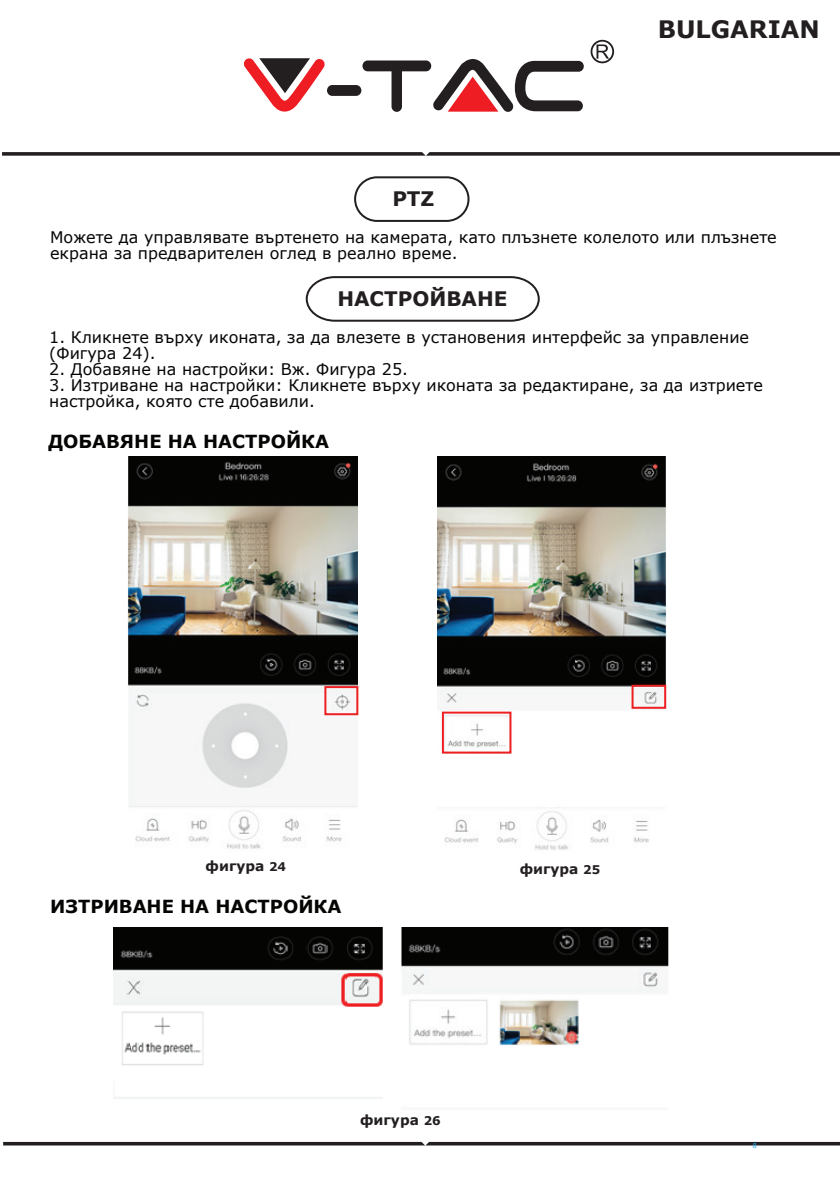
<style>
.page{position:relative;width:840px;height:1191px;background:#fff}
.page>*{position:absolute;margin:0;border:0;box-sizing:border-box;transform-origin:0 0}
.t1{font:700 24px "Verdana";color:#231f20}
.t2{font:700 20px "Verdana Pro";color:#231f20}
.t3{font:700 18px "Verdana";color:#050504}
.t4{font:16px/16px "Verdana";color:#050504}
.t5{font:700 13.8px "Verdana Pro";color:#231f20}
.t6{font:8px "Calibri";color:#29abe2}
.s1{font-size:12px}
</style>
<div class="page">
<svg style="left:2px;top:152px;width:837px;height:4px;background:#3b3738"></svg>
<hr style="left:3px;top:1142px;width:836px;height:3px;background:#231f20">
<div style="left:327px;top:85px;width:34px;height:11px;background:#231f20;border-radius:5px"></div>
<div style="left:362px;top:60px;width:69px;height:11px;background:#231f20;border-radius:5px"></div>
<div style="left:391px;top:62px;width:11px;height:50px;background:#231f20;border-radius:5px"></div>
<svg style="left:243px;top:58px;width:82px;height:54px"></svg>
<svg style="left:433px;top:59px;width:150px;height:53px"></svg>
<svg style="left:590px;top:40px;width:23px;height:23px"></svg>
<img style="left:128px;top:456px;width:230px;height:393px">
<img style="left:114px;top:927px;width:269px;height:172px">
<img style="left:401px;top:927px;width:268px;height:119px">
<div style="left:324px;top:686px;width:34px;height:29px;border:2px solid #ee1f23"></div>
<img style="left:437px;top:456px;width:229px;height:394px">
<div style="left:441px;top:711px;width:70px;height:42px;border:2px solid #ee1f23"></div>
<div style="left:631px;top:684px;width:34px;height:25px;border:2px solid #ee1f23"></div>
<div style="left:354px;top:176px;width:115px;height:46px;border:2px solid #231f20;border-radius:22px"></div>
<svg style="left:305px;top:276px;width:235px;height:46px"></svg>
<p class="t2" style="left:392px;top:185px;width:43px">PTZ</p>
<h1 class="t1" style="left:657px;top:12px;width:163px">BULGARIAN</h1>
<p class="t4" style="left:50px;top:229px;width:727px">Можете да управлявате въртенето на камерата, като плъзнете колелото или плъзнете екрана за предварителен оглед в реално време.</p>
<p class="t2" style="left:337px;top:285px;width:171px">НАСТРОЙВАНЕ</p>
<p class="t4" style="left:49px;top:329px;width:701px">1. Кликнете върху иконата, за да влезете в установения интерфейс за управление (Фигура 24).</p>
<p class="t4" style="left:49px;top:361px;width:360px">2. Добавяне на настройки: Вж. Фигура 25.</p>
<p class="t4" style="left:49px;top:377px;width:714px">3. Изтриване на настройки: Кликнете върху иконата за редактиране, за да изтриете настройка, която сте добавили.</p>
<p class="t3" style="left:48px;top:429px;width:282px">ДОБАВЯНЕ НА НАСТРОЙКА</p>
<p class="t5" style="left:205px;top:856px;width:82px">фигура <span class="s1">24</span></p>
<p class="t3" style="left:50px;top:894px;width:292px">ИЗТРИВАНЕ НА НАСТРОЙКА</p>
<p class="t5" style="left:519px;top:860px;width:82px">фигура <span class="s1">25</span></p>
<p class="t5" style="left:360px;top:1111px;width:82px">фигура <span class="s1">26</span></p>
<p class="t6" style="left:752px;top:1139px;width:6px">8</p>
</div>
